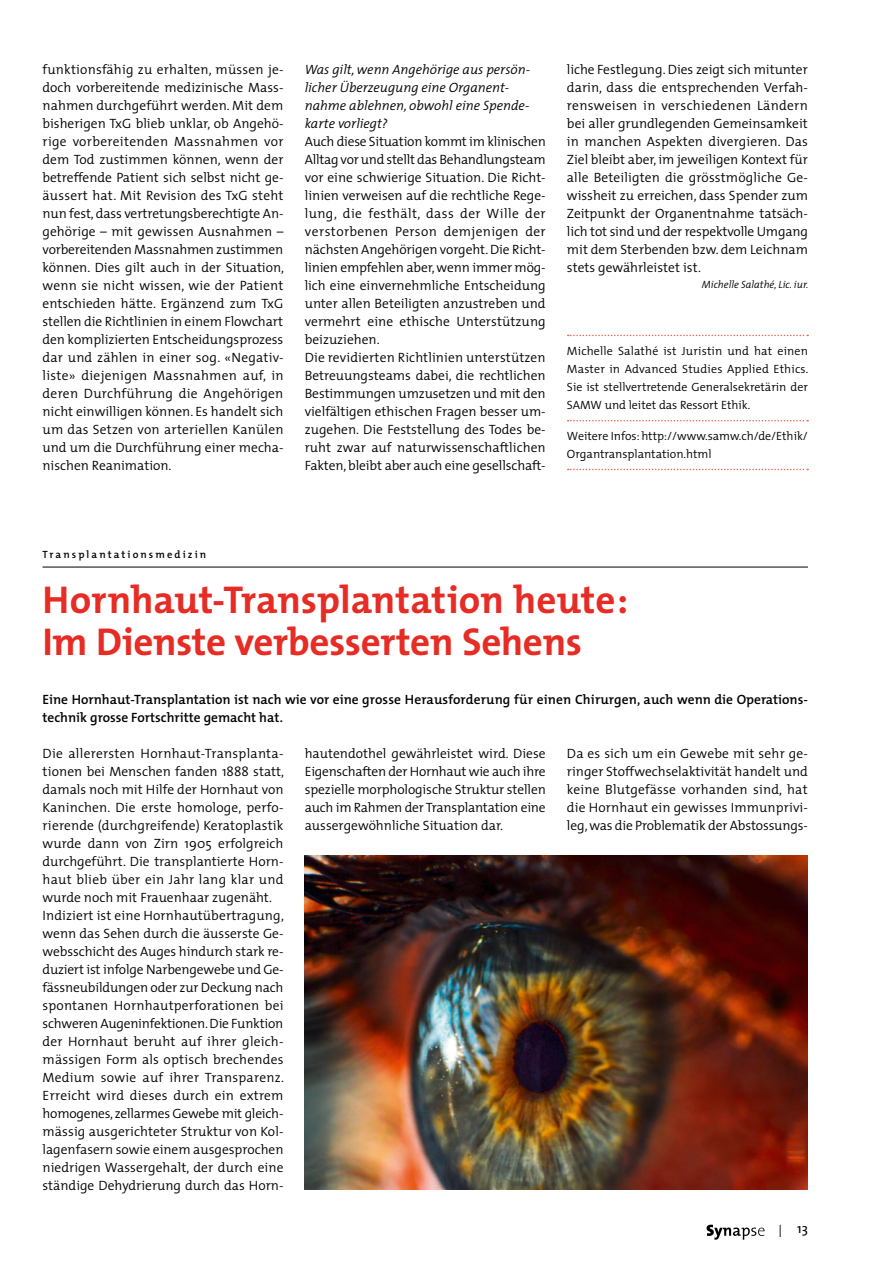
<style>
.page{position:relative;width:893px;height:1263px;background:#fff}
.page>*{position:absolute;margin:0;border:0;box-sizing:border-box;transform-origin:0 0}
._01_Titel{font:700 39px/42px "The Mix";letter-spacing:-.01em;color:#e62c24}
._05_Fliesstext{font:300 13.5px/18px "The Mix";color:#000;text-align:justify}
._03_Lead{font:600 13.5px/18px "The Mix";color:#000}
._05_Fliesstext-2{font:italic 300 13.5px/18px "The Mix";color:#000}
.t1{font:13.5px "The Sans";color:#000}
.Text_Box_Linie_oben{font:300 12px/18px "The Mix";color:#000;text-align:justify}
.Text_Box_linie_unten{font:300 12px/18px "The Mix";color:#000}
._08_Autor{font:italic 300 10.5px "The Mix";color:#000}
.Köpfli{font:600 10.5px "The Mix";letter-spacing:.2em;color:#000}
.s1{font-size:18px}
</style>
<div class="page">
<svg style="left:706px;top:1225px;width:58px;height:15px"></svg>
<svg style="left:568px;top:335px;width:240px;height:1px"></svg>
<svg style="left:568px;top:420px;width:240px;height:1px"></svg>
<svg style="left:568px;top:469px;width:240px;height:1px"></svg>
<hr style="left:43px;top:567px;width:765px;height:1px;background:#000">
<img style="left:305px;top:856px;width:503px;height:333px">
<p class="_05_Fliesstext" style="left:43px;top:60px;width:243px">funktionsfähig zu erhalten, müssen je&shy;doch vorbereitende medizinische Mass&shy;nahmen durchgeführt werden. Mit dem bisherigen TxG blieb unklar, ob Angehö&shy;rige vorbereitenden Massnahmen vor dem Tod zustimmen können, wenn der betreffende Patient sich selbst nicht ge&shy;äussert hat. Mit Revision des TxG steht nun fest, dass vertretungsberechtigte An&shy;gehörige – mit gewissen Ausnahmen – vorbereitenden Massnahmen zustimmen können. Dies gilt auch in der Situation, wenn sie nicht wissen, wie der Patient entschieden hätte. Ergänzend zum TxG stellen die Richtlinien in einem Flowchart den komplizierten Entscheidungsprozess dar und zählen in einer sog. «Negativ&shy;liste» diejenigen Massnahmen auf, in deren Durchführung die Angehörigen nicht einwilligen können. Es handelt sich um das Setzen von arteriellen Kanülen und um die Durchführung einer mecha&shy;nischen Reanimation.</p>
<p class="_05_Fliesstext-2" style="left:305px;top:60px;width:226px">Was gilt, wenn Angehörige aus persön&shy;licher Überzeugung eine Organent&shy;nahme ablehnen, obwohl eine Spende&shy;karte vorliegt?</p>
<p class="_05_Fliesstext" style="left:305px;top:132px;width:243px">Auch diese Situation kommt im klinischen Alltag vor und stellt das Behandlungsteam vor eine schwierige Situation. Die Richt&shy;linien verweisen auf die rechtliche Rege&shy;lung, die festhält, dass der Wille der verstorbenen Person demjenigen der nächsten Angehörigen vorgeht. Die Richt&shy;linien empfehlen aber, wenn immer mög&shy;lich eine einvernehmliche Entscheidung unter allen Beteiligten anzustreben und vermehrt eine ethische Unterstützung beizuziehen.</p>
<p class="_05_Fliesstext" style="left:305px;top:348px;width:243px">Die revidierten Richtlinien unterstützen Betreuungsteams dabei, die rechtlichen Bestimmungen umzusetzen und mit den vielfältigen ethischen Fragen besser um&shy;zugehen. Die Feststellung des Todes be&shy;ruht zwar auf naturwissenschaftlichen Fakten, bleibt aber auch eine gesellschaft-</p>
<p class="_05_Fliesstext" style="left:567px;top:60px;width:242px">liche Festlegung. Dies zeigt sich mitunter darin, dass die entsprechenden Verfah&shy;rensweisen in verschiedenen Ländern bei aller grundlegenden Gemeinsamkeit in manchen Aspekten divergieren. Das Ziel bleibt aber, im jeweiligen Kontext für alle Beteiligten die grösstmögliche Ge&shy;wissheit zu erreichen, dass Spender zum Zeitpunkt der Organentnahme tatsäch&shy;lich tot sind und der respektvolle Umgang mit dem Sterbenden bzw. dem Leichnam stets gewährleistet ist.</p>
<p class="_08_Autor" style="left:702px;top:276px;width:108px">Michelle Salathé, Lic. iur.</p>
<p class="Text_Box_Linie_oben" style="left:567px;top:342px;width:243px">Michelle Salathé ist Juristin und hat einen Master in Advanced Studies Applied Ethics.<br>Sie ist stellvertretende Generalsekretärin der SAMW und leitet das Ressort Ethik.</p>
<p class="Text_Box_linie_unten" style="left:567px;top:427px;width:242px">Weitere Infos:http://www.samw.ch/de/Ethik/<br>Organtransplantation.html</p>
<p class="Köpfli" style="left:43px;top:546px;width:165px">Transplantationsmedizin</p>
<p class="_01_Titel" style="left:43px;top:578px;width:587px">Hornhaut-Transplantation heute:<br>Im Dienste verbesserten Sehens</p>
<p class="_03_Lead" style="left:43px;top:690px;width:767px">Eine Hornhaut-Transplantation ist nach wie vor eine grosse Herausforderung für einen Chirurgen, auch wenn die Operations&shy;technik grosse Fortschritte gemacht hat.</p>
<p class="_05_Fliesstext" style="left:43px;top:744px;width:243px">Die allerersten Hornhaut-Transplanta&shy;tionen bei Menschen fanden 1888 statt, damals noch mit Hilfe der Hornhaut von Kaninchen. Die erste homologe, perfo&shy;rierende (durchgreifende) Keratoplastik wurde dann von Zirn 1905 erfolgreich durchgeführt. Die transplantierte Horn&shy;haut blieb über ein Jahr lang klar und wurde noch mit Frauenhaar zugenäht.</p>
<p class="_05_Fliesstext" style="left:43px;top:906px;width:243px;text-align:left">Indiziert ist eine Hornhautübertragung, wenn das Sehen durch die äusserste Ge&shy;websschicht des Auges hindurch stark re&shy;duziert ist infolge Narbengewebe und Ge&shy;fässneubildungen oder zur Deckung nach spontanen Hornhautperforationen bei schweren Augeninfektionen. Die Funktion der Hornhaut beruht auf ihrer gleich&shy;mässigen Form als optisch brechendes Medium sowie auf ihrer Transparenz.<br>Erreicht wird dieses durch ein extrem homogenes, zellarmes Gewebe mit gleich&shy;mässig ausgerichteter Struktur von Kol&shy;lagenfasern sowie einem ausgesprochen niedrigen Wassergehalt, der durch eine ständige Dehydrierung durch das Horn-</p>
<p class="_05_Fliesstext" style="left:305px;top:744px;width:243px">hautendothel gewährleistet wird. Diese Eigenschaften der Hornhaut wie auch ihre spezielle morphologische Struktur stellen auch im Rahmen der Transplantation eine aussergewöhnliche Situation dar.</p>
<p class="_05_Fliesstext" style="left:567px;top:744px;width:242px">Da es sich um ein Gewebe mit sehr ge&shy;ringer Stoffwechselaktivität handelt und keine Blutgefässe vorhanden sind, hat die Hornhaut ein gewisses Immunprivi&shy;leg, was die Problematik der Abstossungs-</p>
<p class="t1" style="left:779px;top:1217px;width:30px"><span class="s1">I</span> 13</p>
</div>
